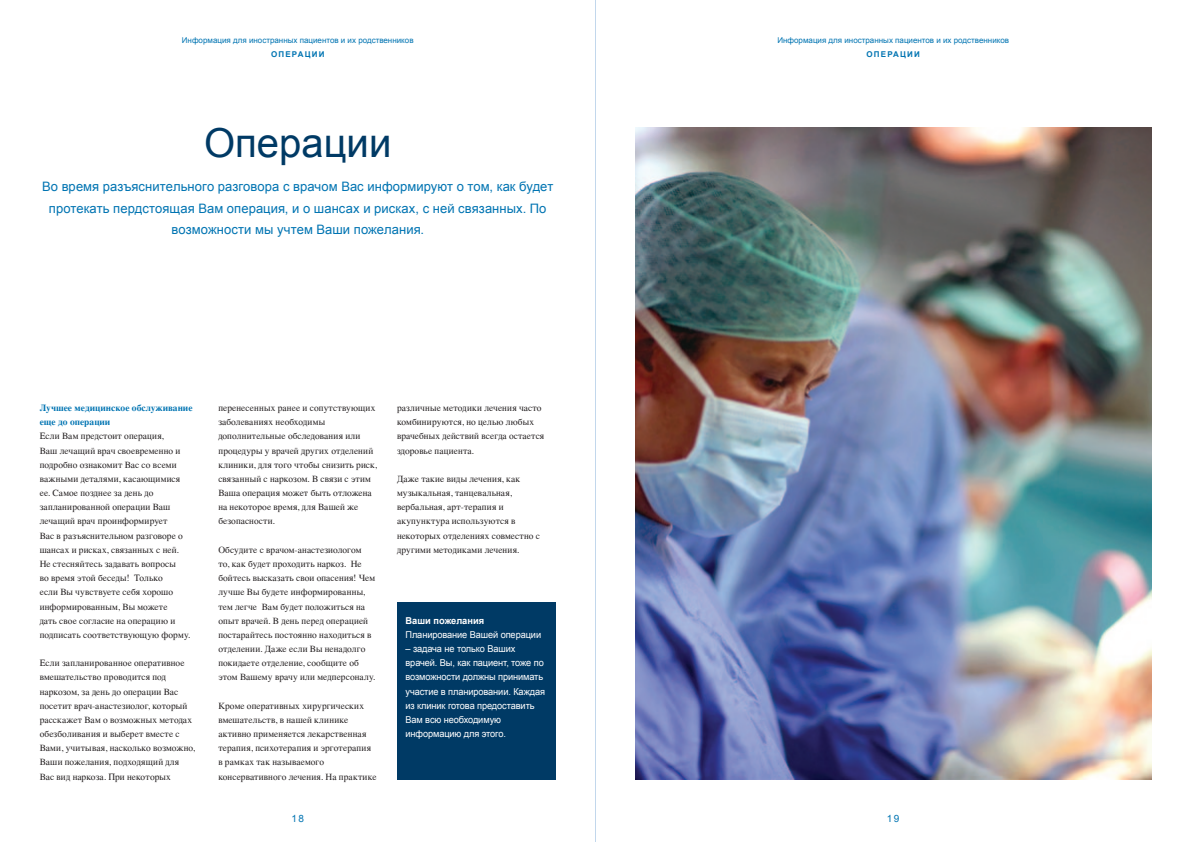
<style>
.page{position:relative;width:1191px;height:842px;background:#fff}
.page>*{position:absolute;margin:0;border:0;box-sizing:border-box;transform-origin:0 0}
.Headline_Gross{font:40px "Arial";color:#003a65}
.t1{font:13px/21.3px "Arial";letter-spacing:.005em;color:#0074b2;text-align:center}
.Seitentitel{font:10px "Arial";color:#0074b2}
.Fließtext{font:9.5px/14.2px "Times";letter-spacing:.01em;color:#231f20}
.Schrift_Infokästen_w{font:9.5px/14.2px "Arial";letter-spacing:-.01em;color:#fff}
.Fließtext_Headline{font:700 9.5px/14.2px "Times";color:#0074b2}
.Headline_Infokästen{font:700 9.5px "Arial";color:#fff}
.Headline_Kolumne{font:8px "Arial";color:#0074b2}
.Seitentitel-2{font:700 8px "Arial";letter-spacing:.15em;color:#0074b2}
</style>
<div class="page">
<div style="left:397px;top:602px;width:159px;height:178px;background:#003a65"></div>
<img style="left:635px;top:128px;width:516px;height:652px">
<hr style="left:595px;top:0;width:1px;height:842px;background:#c2d7ec">
<p class="Headline_Kolumne" style="left:182px;top:34px;width:233px">Информация для иностранных пациентов и их родственников</p>
<p class="Headline_Kolumne" style="left:777px;top:34px;width:233px">Информация для иностранных пациентов и их родственников</p>
<p class="Seitentitel-2" style="left:271px;top:49px;width:55px">ОПЕРАЦИИ</p>
<p class="Seitentitel-2" style="left:866px;top:49px;width:55px">ОПЕРАЦИИ</p>
<p class="Headline_Gross" style="left:204px;top:116px;width:189px">Операции</p>
<p class="t1" style="left:42px;top:176px;width:513px">Во время разъяснительного разговора с врачом Bас информируют о том, как будет протекать пердстоящая Вам операция, и о шансах и рисках, с ней связанных. По возможности мы учтем Ваши пожелания.</p>
<p class="Fließtext_Headline" style="left:40px;top:400px;width:154px">Лучшее медицинское обслуживание еще до операции</p>
<p class="Fließtext" style="left:40px;top:428px;width:152px">Если Вам предстоит операция,<br>Ваш лечащий врач своевременно и подробно ознакомит Вас со всеми важными деталями, касающимися ее. Самое позднее за день до запланированной операции Ваш лечащий врач проинформирует<br>Вас в разъяснительном разговоре о шансах и рисках, связанных с ней.<br>Не стесняйтесь задавать вопросы<br>во время этой беседы! Только<br>если Вы чувствуете себя хорошо информированным, Вы можете<br>дать свое согласие на операцию и подписать соответствующую форму.</p>
<p class="Fließtext" style="left:40px;top:655px;width:157px">Если запланированное оперативное вмешательство проводится под наркозом, за день до операции Вас посетит врач-анастезиолог, который расскажет Вам о возможных методах обезболивания и выберет вместе с Вами, учитывая, насколько возможно, Ваши пожелания, подходящий для Вас вид наркоза. При некоторых</p>
<p class="Fließtext" style="left:218px;top:400px;width:160px">перенесенных ранее и сопутствующих заболеваниях необходимы дополнительные обследования или процедуры у врачей других отделений клиники, для того чтобы снизить риск, связанный с наркозом. В связи с этим<br>Ваша операция может быть отложена на некоторое время, для Вашей же безопасности.</p>
<p class="Fließtext" style="left:218px;top:542px;width:158px">Обсудите с врачом-анастезиологом<br>то, как будет проходить наркоз. Не бойтесь высказать свои опасения! Чем лучше Вы будете информированны, тем легче Вам будет положиться на опыт врачей. В день перед операцией постарайтесь постоянно находиться в отделении. Даже если Вы ненадолго покидаете отделение, сообщите об этом Вашему врачу или медперсоналу.</p>
<p class="Fließtext" style="left:218px;top:698px;width:160px">Кроме оперативных хирургических вмешательств, в нашей клинике активно применяется лекарственная терапия, психотерапия и эрготерапия в рамках так называемого консервативного лечения. На практике</p>
<p class="Fließtext" style="left:397px;top:400px;width:149px">различные методики лечения часто комбинируются, но целью любых врачебных действий всегда остается здоровье пациента.</p>
<p class="Fließtext" style="left:397px;top:471px;width:145px">Даже такие виды лечения, как музыкальная, танцевальная, вербальная, арт-терапия и акупунктура используются в некоторых отделениях совместно с другими методиками лечения.</p>
<p class="Headline_Infokästen" style="left:405px;top:614px;width:80px">Ваши пожелания</p>
<p class="Schrift_Infokästen_w" style="left:405px;top:627px;width:137px">Планирование Вашей операции</p>
<p class="Schrift_Infokästen_w" style="left:405px;top:642px;width:141px">– задача не только Ваших врачей. Вы, как пациент, тоже по возможности должны принимать участие в планировании. Каждая из клиник готова предоставить<br>Вам всю необходимую информацию для этого.</p>
<p class="Seitentitel" style="left:291px;top:812px;width:14px">18</p>
<p class="Seitentitel" style="left:887px;top:812px;width:14px">19</p>
</div>
